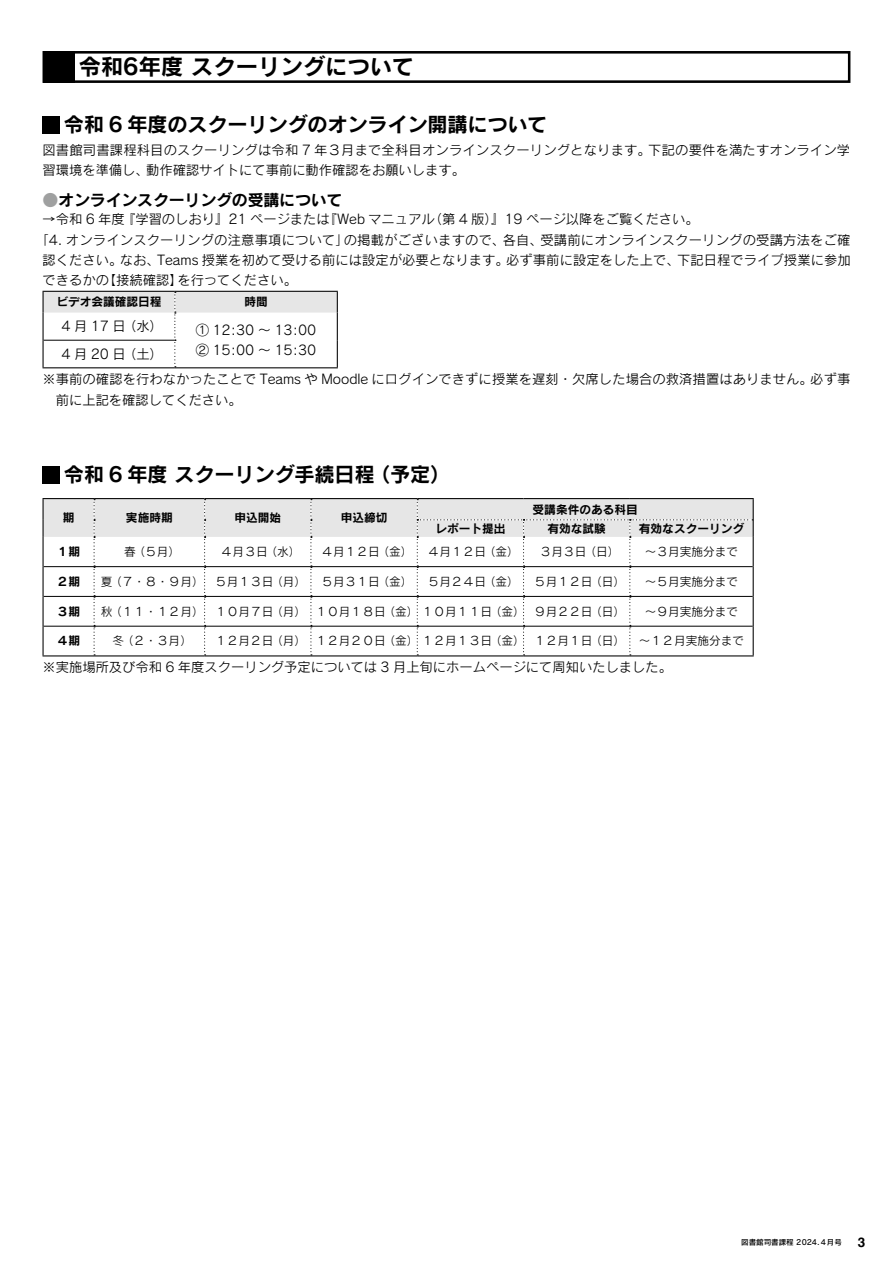
<style>
.page{position:relative;width:893px;height:1263px;background:#fff}
.page>*{position:absolute;margin:0;border:0;box-sizing:border-box;transform-origin:0 0}
.t1{font:22.35px "Rodin Pro B";color:#000}
.t2{font:20.25px "Rodin Pro N B";letter-spacing:-.01em;color:#000}
.t3{font:15.9px "Rodin Pro N B";letter-spacing:-.01em;color:#000}
.t4{font:13.35px/20.2px "Rodin Pro N M";letter-spacing:.005em;color:#000}
.t5{font:11.7px "Rodin Pro N M";color:#000}
.t6{font:11.7px "Rodin Pro N B";color:#000}
.t7{font:7.5px "Rodin Pro DB";color:#000}
.s1{color:#9fa0a0}
.s2{font-family:"Helvetica";font-weight:700;font-size:13.5px}
</style>
<div class="page">
<div style="left:43px;top:51px;width:807px;height:32px;border:3px solid #000"></div>
<div style="left:43px;top:51px;width:32px;height:32px;background:#000"></div>
<div style="left:43px;top:117px;width:17px;height:17px;background:#000"></div>
<hr style="left:175px;top:367px;width:163px;height:1px;background:#000">
<svg style="left:43px;top:291px;width:295px;height:76px"></svg>
<hr style="left:43px;top:367px;width:132px;height:1px;background:#000">
<div style="left:43px;top:467px;width:17px;height:17px;background:#000"></div>
<hr style="left:43px;top:498px;width:51px;height:1px;background:#000">
<hr style="left:94px;top:498px;width:111px;height:1px;background:#000">
<hr style="left:205px;top:498px;width:106px;height:1px;background:#000">
<hr style="left:311px;top:498px;width:106px;height:1px;background:#000">
<hr style="left:417px;top:498px;width:107px;height:1px;background:#000">
<hr style="left:524px;top:498px;width:106px;height:1px;background:#000">
<hr style="left:630px;top:498px;width:124px;height:1px;background:#000">
<hr style="left:43px;top:655px;width:51px;height:1px;background:#000">
<hr style="left:94px;top:655px;width:111px;height:1px;background:#000">
<hr style="left:205px;top:655px;width:106px;height:1px;background:#000">
<hr style="left:311px;top:655px;width:106px;height:1px;background:#000">
<hr style="left:417px;top:655px;width:107px;height:1px;background:#000">
<hr style="left:524px;top:655px;width:106px;height:1px;background:#000">
<hr style="left:630px;top:655px;width:124px;height:1px;background:#000">
<svg style="left:43px;top:499px;width:711px;height:156px"></svg>
<h1 class="t1" style="left:79px;top:51px;width:337px">令和6年度スクーリングについて</h1>
<h2 class="t2" style="left:64px;top:110px;width:485px">令和 6 年度のスクーリングのオンライン開講について</h2>
<p class="t4" style="left:43px;top:140px;width:809px">図書館司書課程科目のスクーリングは令和 7 年３月まで全科目オンラインスクーリングとなります。下記の要件を満たすオンライン学習環境を準備し、動作確認サイトにて事前に動作確認をお願いします。</p>
<p class="t3" style="left:43px;top:190px;width:302px"><span class="s1">●</span>オンラインスクーリングの受講について</p>
<p class="t4" style="left:43px;top:209px;width:658px">→令和 6 年度『学習のしおり』21 ページまたは『Web マニュアル（第 4 版）』19 ページ以降をご覧ください。</p>
<p class="t4" style="left:35px;top:229px;width:816px">「4. オンラインスクーリングの注意事項について」の掲載がございますので、各自、受講前にオンラインスクーリングの受講方法をご確</p>
<p class="t4" style="left:43px;top:249px;width:810px">認ください。なお、Teams 授業を初めて受ける前には設定が必要となります。必ず事前に設定をした上で、下記日程でライブ授業に参加</p>
<p class="t4" style="left:43px;top:269px;width:256px">できるかの【接続確認】を行ってください。</p>
<p class="t6" style="left:56px;top:294px;width:107px">ビデオ会議確認日程</p>
<p class="t6" style="left:244px;top:294px;width:25px">時間</p>
<p class="t4" style="left:62px;top:316px;width:103px">4 月 17 日（水）</p>
<p class="t4" style="left:196px;top:320px;width:122px">① 12:30 〜 13:00</p>
<p class="t4" style="left:62px;top:343px;width:103px">4 月 20 日（土）</p>
<p class="t4" style="left:43px;top:335px;width:809px;line-height:29px;text-indent:153px">② 15:00 〜 15:30<br>※事前の確認を行わなかったことで Teams や Moodle にログインできずに授業を遅刻・欠席した場合の救済措置はありません。必ず事</p>
<p class="t4" style="left:56px;top:389px;width:188px">前に上記を確認してください。</p>
<h2 class="t2" style="left:64px;top:461px;width:388px">令和 6 年度 スクーリング手続日程（予定）</h2>
<p class="t6" style="left:63px;top:510px;width:13px">期</p>
<p class="t6" style="left:126px;top:510px;width:48px">実施時期</p>
<p class="t6" style="left:234px;top:510px;width:48px">申込開始</p>
<p class="t6" style="left:341px;top:510px;width:48px">申込締切</p>
<p class="t6" style="left:533px;top:501px;width:107px">受講条件のある科目</p>
<p class="t6" style="left:435px;top:520px;width:72px">レポート提出</p>
<p class="t6" style="left:547px;top:520px;width:60px">有効な試験</p>
<p class="t6" style="left:639px;top:520px;width:107px">有効なスクーリング</p>
<p class="t6" style="left:57px;top:544px;width:25px">１期</p>
<p class="t5" style="left:124px;top:544px;width:58px">春（５月）</p>
<p class="t5" style="left:221px;top:544px;width:81px">４月３日（水）</p>
<p class="t5" style="left:321px;top:544px;width:93px">４月１２日（金）</p>
<p class="t5" style="left:428px;top:544px;width:93px">４月１２日（金）</p>
<p class="t5" style="left:540px;top:544px;width:81px">３月３日（日）</p>
<p class="t5" style="left:645px;top:544px;width:95px">〜３月実施分まで</p>
<p class="t6" style="left:57px;top:574px;width:25px">２期</p>
<p class="t5" style="left:101px;top:574px;width:207px">夏（７・８・９月） ５月１３日（月）</p>
<p class="t5" style="left:321px;top:574px;width:93px">５月３１日（金）</p>
<p class="t5" style="left:428px;top:574px;width:93px">５月２４日（金）</p>
<p class="t5" style="left:534px;top:574px;width:93px">５月１２日（日）</p>
<p class="t5" style="left:645px;top:574px;width:95px">〜５月実施分まで</p>
<p class="t6" style="left:57px;top:603px;width:25px">３期</p>
<p class="t5" style="left:101px;top:604px;width:526px">秋（１１・１２月） １０月７日（月） １０月１８日（金）１０月１１日（金） ９月２２日（日）</p>
<p class="t5" style="left:645px;top:604px;width:95px">〜９月実施分まで</p>
<p class="t6" style="left:57px;top:633px;width:25px">４期</p>
<p class="t5" style="left:113px;top:633px;width:81px">冬（２・３月）</p>
<p class="t5" style="left:215px;top:633px;width:531px">１２月２日（月） １２月２０日（金）１２月１３日（金） １２月１日（日） 〜１２月実施分まで</p>
<p class="t4" style="left:43px;top:657px;width:631px">※実施場所及び令和 6 年度スクーリング予定については 3 月上旬にホームページにて周知いたしました。</p>
<p class="t7" style="left:741px;top:1237px;width:126px">図書館司書課程 2024. 4月号 <span class="s2">3</span></p>
</div>
